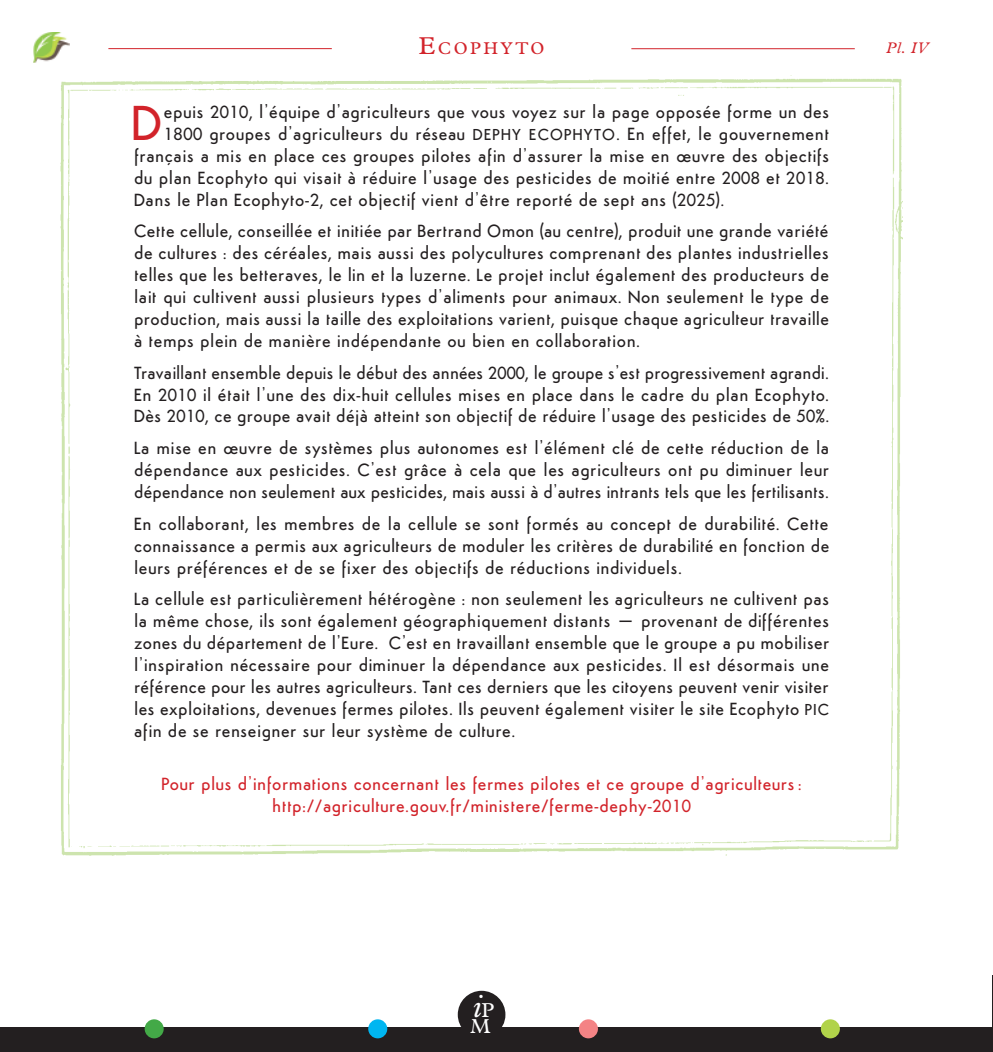
<style>
.page{position:relative;width:993px;height:1052px;background:#fff}
.page>*{position:absolute;margin:0;border:0;box-sizing:border-box;transform-origin:0 0}
.t1{font:500 48.82px "Semplicita";color:#d2232a}
.t2{font:italic 32.02px "Plantin Std";color:#fff}
.t3{font:20.3px "Plantin Std";color:#fff}
.t4{font:500 17.5px/21.9px "Semplicita";letter-spacing:.03em;color:#231f20;text-align:justify}
.t5{font:500 17.5px/21.9px "Semplicita";letter-spacing:.03em;color:#d2232a;text-align:center}
.t6{font:17.15px "Plantin Std";letter-spacing:.145em;color:#d2232a}
.t7{font:italic 15.4px "Plantin Std";color:#d2232a}
.s1{font-size:24.5px}
.s2{font-size:15.75px}
.s3{font-style:normal;font-size:20.3px}
</style>
<div class="page">
<img style="left:61px;top:75px;width:841px;height:781px">
<hr style="left:992px;top:976px;width:1px;height:76px;background:#231f20">
<div style="left:0;top:1027px;width:992px;height:25px;background:#231f20"></div>
<div style="left:820px;top:1019px;width:19px;height:19px;background:#b1d34a;border-radius:50%"></div>
<div style="left:578px;top:1019px;width:19px;height:19px;background:#f48385;border-radius:50%"></div>
<div style="left:368px;top:1019px;width:19px;height:19px;background:#00b6f1;border-radius:50%"></div>
<div style="left:145px;top:1019px;width:19px;height:19px;background:#43a947;border-radius:50%"></div>
<hr style="left:108px;top:48px;width:224px;height:1px;background:#d2232a">
<hr style="left:631px;top:48px;width:223px;height:1px;background:#d2232a">
<div style="left:457px;top:990px;width:48px;height:48px;background:#231f20;border-radius:50%"></div>
<img style="left:33px;top:32px;width:36px;height:31px">
<p class="t6" style="left:418px;top:38px;width:127px"><span class="s1">E</span>COPHYTO</p>
<p class="t7" style="left:885px;top:39px;width:44px">Pl. IV</p>
<h1 class="t1" style="left:132px;top:91px;width:32px">D</h1>
<p class="t4" style="left:164px;top:101px;width:666px">epuis 2010, l’équipe d’agriculteurs que vous voyez sur la page opposée forme un des</p>
<p class="t4" style="left:164px;top:122px;width:666px">1800 groupes d’agriculteurs du réseau <span class="s2">DEPHY ECOPHYTO</span>. En effet, le gouvernement</p>
<p class="t4" style="left:134px;top:144px;width:696px">français a mis en place ces groupes pilotes afin d’assurer la mise en œuvre des objectifs</p>
<p class="t4" style="left:134px;top:166px;width:696px">du plan Ecophyto qui visait à réduire l’usage des pesticides de moitié entre 2008 et 2018.</p>
<p class="t4" style="left:134px;top:188px;width:591px">Dans le Plan Ecophyto-2, cet objectif vient d’être reporté de sept ans (2025).</p>
<p class="t4" style="left:134px;top:220px;width:696px">Cette cellule, conseillée et initiée par Bertrand Omon (au centre), produit une grande variété de cultures : des céréales, mais aussi des polycultures comprenant des plantes industrielles telles que les betteraves, le lin et la luzerne. Le projet inclut également des producteurs de lait qui cultivent aussi plusieurs types d’aliments pour animaux. Non seulement le type de production, mais aussi la taille des exploitations varient, puisque chaque agriculteur travaille à temps plein de manière indépendante ou bien en collaboration.</p>
<p class="t4" style="left:134px;top:361px;width:696px">Travaillant ensemble depuis le début des années 2000, le groupe s’est progressivement agrandi.<br>En 2010 il était l’une des dix-huit cellules mises en place dans le cadre du plan Ecophyto.<br>Dès 2010, ce groupe avait déjà atteint son objectif de réduire l’usage des pesticides de 50%.</p>
<p class="t4" style="left:134px;top:437px;width:696px">La mise en œuvre de systèmes plus autonomes est l’élément clé de cette réduction de la dépendance aux pesticides. C’est grâce à cela que les agriculteurs ont pu diminuer leur dépendance non seulement aux pesticides, mais aussi à d’autres intrants tels que les fertilisants.</p>
<p class="t4" style="left:134px;top:512px;width:696px">En collaborant, les membres de la cellule se sont formés au concept de durabilité. Cette connaissance a permis aux agriculteurs de moduler les critères de durabilité en fonction de leurs préférences et de se fixer des objectifs de réductions individuels.</p>
<p class="t4" style="left:134px;top:588px;width:696px">La cellule est particulièrement hétérogène : non seulement les agriculteurs ne cultivent pas la même chose, ils sont également géographiquement distants – provenant de différentes zones du département de l’Eure. C’est en travaillant ensemble que le groupe a pu mobiliser l’inspiration nécessaire pour diminuer la dépendance aux pesticides. Il est désormais une référence pour les autres agriculteurs. Tant ces derniers que les citoyens peuvent venir visiter les exploitations, devenues fermes pilotes. Ils peuvent également visiter le site Ecophyto <span class="s2">PIC </span>afin de se renseigner sur leur système de culture.</p>
<p class="t5" style="left:161px;top:773px;width:641px">Pour plus d’informations concernant les fermes pilotes et ce groupe d’agriculteurs: http://agriculture.gouv.fr/ministere/ferme-dephy-2010</p>
<h2 class="t2" style="left:472px;top:987px;width:23px">i<span class="s3">P</span></h2>
<p class="t3" style="left:470px;top:1014px;width:22px">M</p>
</div>
